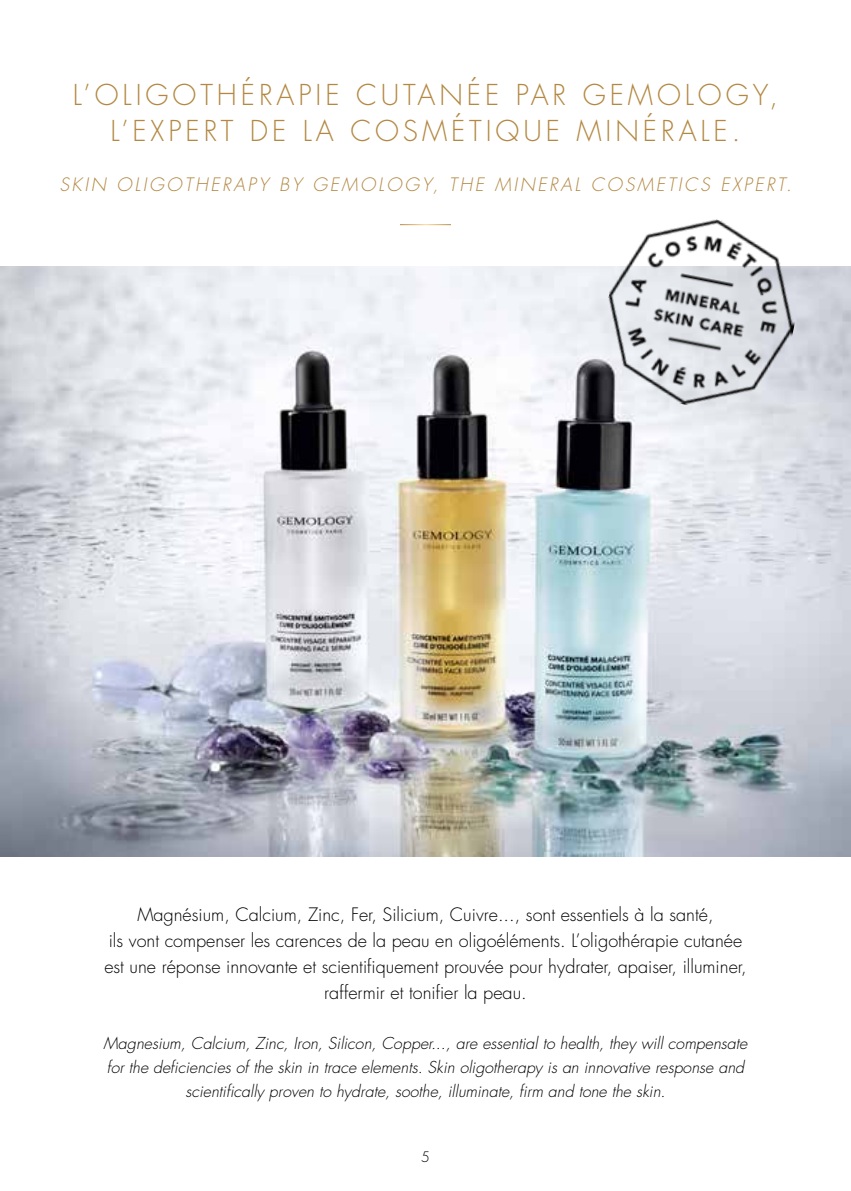
<style>
.page{position:relative;width:851px;height:1191px;background:#fff}
.page>*{position:absolute;margin:0;border:0;box-sizing:border-box;transform-origin:0 0}
.t1{font:300 28px/36px "Futura";letter-spacing:.14em;color:#b38842;text-align:center}
.t2{font:300 18px/26px "Futura";color:#000;text-align:center}
.t3{font:italic 300 18px "Futura";color:#b38842}
.t4{font:italic 300 16px/24px "Futura";color:#000;text-align:center}
.t5{font:300 14px "Futura";color:#000}
</style>
<div class="page">
<img style="left:0;top:266px;width:850px;height:590px">
<img style="left:591px;top:219px;width:220px;height:203px">
<h1 class="t1" style="left:73px;top:77px;width:707px">L’OLIGOTHÉRAPIE CUTANÉE PAR GEMOLOGY,<br>L’EXPERT DE LA COSMÉTIQUE MINÉRALE.</h1>
<p class="t3" style="left:59px;top:173px;width:737px">SKIN OLIGOTHERAPY BY GEMOLOGY, THE MINERAL COSMETICS EXPERT.</p>
<p class="t2" style="left:104px;top:902px;width:643px">Magnésium, Calcium, Zinc, Fer, Silicium, Cuivre..., sont essentiels à la santé,<br>ils vont compenser les carences de la peau en oligoéléments. L’oligothérapie cutanée est une réponse innovante et scientifiquement prouvée pour hydrater, apaiser, illuminer, raffermir et tonifier la peau.</p>
<p class="t4" style="left:104px;top:1031px;width:649px">Magnesium, Calcium, Zinc, Iron, Silicon, Copper..., are essential to health, they will compensate for the deficiencies of the skin in trace elements. Skin oligotherapy is an innovative response and scientifically proven to hydrate, soothe, illuminate, firm and tone the skin.</p>
<p class="t5" style="left:421px;top:1148px;width:10px">5</p>
</div>
